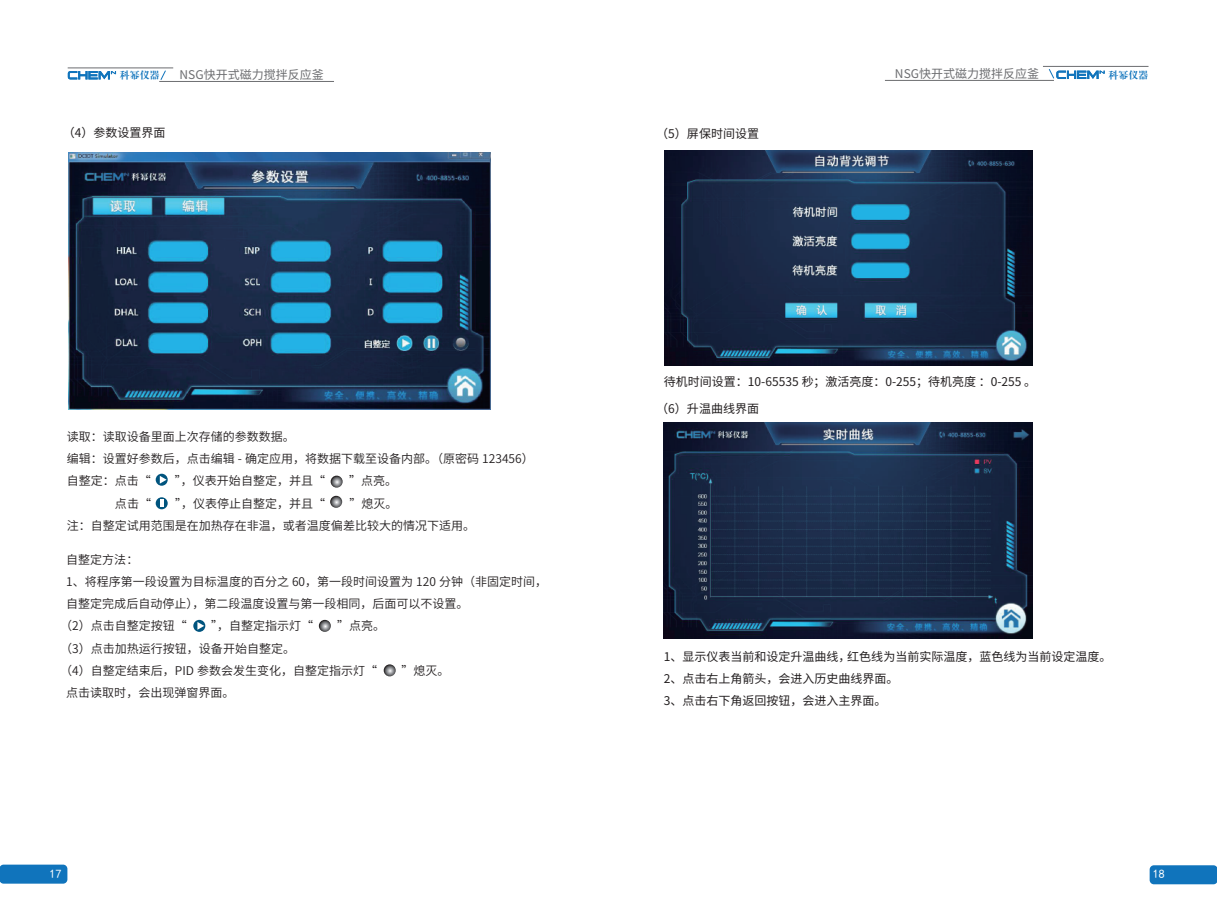
<style>
.page{position:relative;width:1217px;height:919px;background:#fff}
.page>*{position:absolute;margin:0;border:0;box-sizing:border-box;transform-origin:0 0}
.t1{font:12px/22.2px "Source Han Sans CN";color:#231f20}
.t2{font:12px/22.2px "Source Han Sans CN";color:#231f20}
.t3{font:12px "Source Han Sans CN";color:#6c6d70}
.t4{font:12px "Sim Hei";color:#fff}
.t5{font:10.05px "H Ya 4 gj";color:#1074bc}
</style>
<div class="page">
<div style="left:0;top:864px;width:67px;height:19px;background:#1074bc;border-radius:4px"></div>
<div style="left:1149px;top:865px;width:67px;height:19px;background:#1074bc;border-radius:4px"></div>
<svg style="left:68px;top:71px;width:48px;height:8px"></svg>
<svg style="left:160px;top:70px;width:6px;height:10px"></svg>
<hr style="left:159px;top:81px;width:175px;height:1px;background:#6c6d70">
<hr style="left:68px;top:68px;width:105px;height:1px;background:#6c6d70">
<svg style="left:1048px;top:69px;width:56px;height:10px"></svg>
<hr style="left:884px;top:80px;width:169px;height:1px;background:#6c6d70">
<hr style="left:1042px;top:66px;width:106px;height:1px;background:#6c6d70">
<svg style="left:156px;top:473px;width:12px;height:12px"></svg>
<svg style="left:160px;top:476px;width:6px;height:7px"></svg>
<svg style="left:156px;top:497px;width:12px;height:12px"></svg>
<svg style="left:160px;top:499px;width:3px;height:8px"></svg>
<svg style="left:330px;top:495px;width:12px;height:12px"></svg>
<svg style="left:330px;top:475px;width:12px;height:12px"></svg>
<svg style="left:193px;top:619px;width:12px;height:12px"></svg>
<svg style="left:197px;top:622px;width:7px;height:7px"></svg>
<svg style="left:319px;top:619px;width:12px;height:12px"></svg>
<svg style="left:383px;top:664px;width:12px;height:12px"></svg>
<img style="left:68px;top:152px;width:422px;height:257px">
<img style="left:664px;top:150px;width:368px;height:215px">
<img style="left:663px;top:422px;width:369px;height:216px">
<p class="t5" style="left:120px;top:70px;width:41px">科幂仪器</p>
<p class="t3" style="left:180px;top:68px;width:146px">NSG快开式磁力搅拌反应釜</p>
<p class="t3" style="left:894px;top:67px;width:146px">NSG快开式磁力搅拌反应釜</p>
<p class="t5" style="left:1108px;top:70px;width:41px">科幂仪器</p>
<p class="t2" style="left:63px;top:122px;width:104px">（4）参数设置界面</p>
<p class="t2" style="left:656px;top:123px;width:104px">（5）屏保时间设置</p>
<p class="t2" style="left:663px;top:371px;width:374px">待机时间设置：10-65535 秒 ；激活亮度：0-255；待机亮度 ：0-255 。</p>
<p class="t1" style="left:67px;top:425px;width:468px">读取：读取设备里面上次存储的参数数据。<br>编辑：设置好参数后，点击编辑 - 确定应用，将数据下载至设备内部。（原密码 123456）自整定：点击“</p>
<p class="t1" style="left:175px;top:470px;width:151px">”，仪表开始自整定，并且“</p>
<p class="t1" style="left:349px;top:470px;width:49px">”点亮。</p>
<p class="t1" style="left:115px;top:492px;width:37px">点击“</p>
<p class="t1" style="left:175px;top:492px;width:151px">”，仪表停止自整定，并且“</p>
<p class="t1" style="left:67px;top:492px;width:410px;text-indent:282px">”熄灭。<br>注：自整定试用范围是在加热存在非温，或者温度偏差比较大的情况下适用。</p>
<p class="t1" style="left:66px;top:548px;width:74px">自整定方法：</p>
<p class="t1" style="left:66px;top:570px;width:482px">1、将程序第一段设置为目标温度的百分之 60，第一段时间设置为 120 分钟（非固定时间，</p>
<p class="t1" style="left:66px;top:593px;width:403px">自整定完成后自动停止），第二段温度设置与第一段相同，后面可以不设置。</p>
<p class="t1" style="left:60px;top:615px;width:128px">（2）点击自整定按钮“</p>
<p class="t1" style="left:211px;top:615px;width:103px">”，自整定指示灯“</p>
<p class="t1" style="left:337px;top:615px;width:49px">”点亮。</p>
<p class="t1" style="left:60px;top:637px;width:318px">（3）点击加热运行按钮，设备开始自整定。<br>（4）自整定结束后，PID 参数会发生变化，自整定指示灯“</p>
<p class="t1" style="left:401px;top:659px;width:49px">”熄灭。</p>
<p class="t1" style="left:66px;top:681px;width:170px">点击读取时，会出现弹窗界面。</p>
<p class="t2" style="left:656px;top:398px;width:104px">（6）升温曲线界面</p>
<p class="t2" style="left:663px;top:645px;width:449px">1、显示仪表当前和设定升温曲线，红色线为当前实际温度，蓝色线为当前设定温度。<br>2、点击右上角箭头，会进入历史曲线界面。<br>3、点击右下角返回按钮，会进入主界面。</p>
<p class="t4" style="left:50px;top:867px;width:13px">17</p>
<p class="t4" style="left:1152px;top:868px;width:13px">18</p>
</div>
